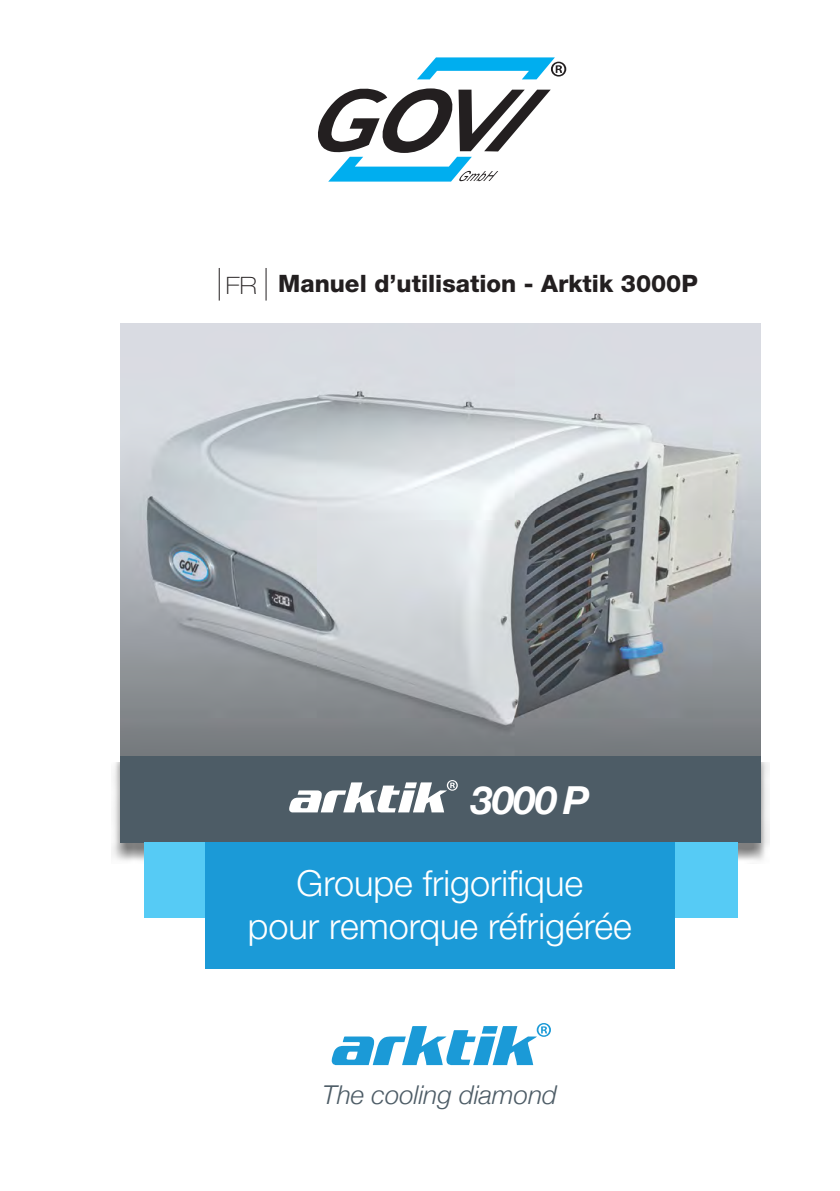
<style>
.page{position:relative;width:840px;height:1191px;background:#fff}
.page>*{position:absolute;margin:0;border:0;box-sizing:border-box;transform-origin:0 0}
.t1{font:italic 700 38.6px "Helvetica Neue";color:#fff}
.t2{font:300 36px/43.2px "Helvetica Neue LT Pro";color:#fff;text-align:center}
.t3{font:italic 300 26px "Helvetica Neue";color:#4d5c66}
.t4{font:800 24px "Helvetica Neue LT Pro";color:#231f20}
.s1{font-weight:100;font-stretch:expanded}
</style>
<div class="page">
<img style="left:120px;top:323px;width:640px;height:433px">
<img style="left:112px;top:762px;width:657px;height:101px">
<div style="left:120px;top:756px;width:640px;height:86px;background:#4d5c66"></div>
<div style="left:144px;top:842px;width:593px;height:75px;background:#56cbf5"></div>
<div style="left:205px;top:842px;width:469px;height:127px;background:#1b9ad7"></div>
<hr style="left:219px;top:268px;width:1px;height:32px;background:#231f20">
<hr style="left:265px;top:268px;width:1px;height:32px;background:#231f20">
<svg style="left:318px;top:88px;width:232px;height:94px"></svg>
<svg style="left:417px;top:57px;width:149px;height:22px"></svg>
<svg style="left:331px;top:1023px;width:219px;height:42px"></svg>
<svg style="left:289px;top:780px;width:168px;height:32px"></svg>
<p class="t4" style="left:225px;top:269px;width:473px"><span class="s1">FR</span> Manuel d’utilisation - Arktik 3000P</p>
<p class="t1" style="left:470px;top:769px;width:119px">3000 P</p>
<p class="t2" style="left:248px;top:861px;width:385px">Groupe frigorifique<br>pour remorque réfrigérée</p>
<p class="t3" style="left:322px;top:1073px;width:236px">The cooling diamond</p>
</div>
